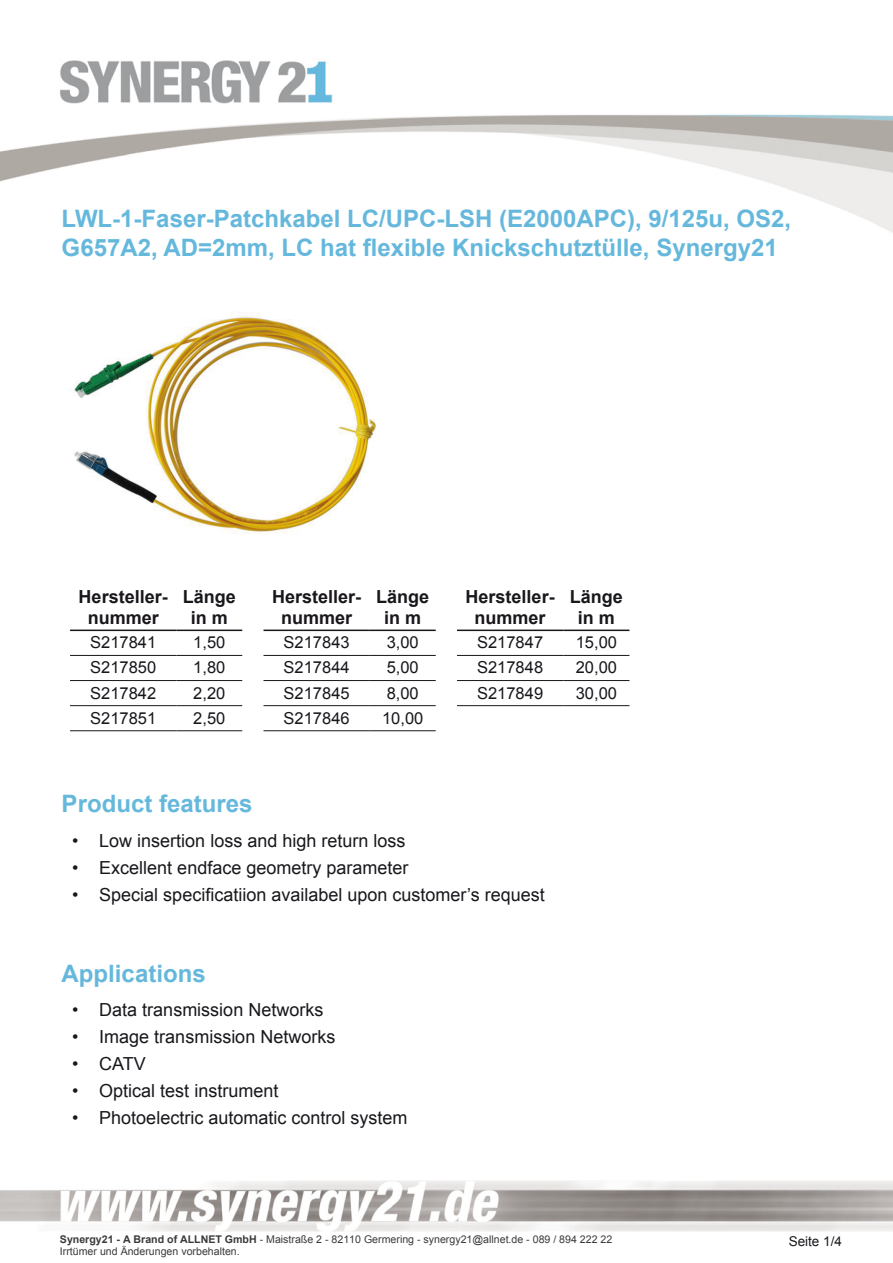
<style>
.page{position:relative;width:893px;height:1263px;background:#fff}
.page>*{position:absolute;margin:0;border:0;box-sizing:border-box;transform-origin:0 0}
.t1{font:700 24px/28.8px "Arial";color:#65b8dc}
.t2{font:18px "Arial";color:#1a171c}
.t3{font:700 18px/21.6px "Arial";color:#1a171c;text-align:center}
.t4{font:16.5px "Arial";color:#1a171c}
.t5{font:13.5px "Arial";color:#1a171c}
.t6{font:10.65px/12.8px "Arial";color:#3a3a3a}
.s1{font-weight:700}
</style>
<div class="page">
<img style="left:0;top:60px;width:893px;height:173px">
<img style="left:0;top:1180px;width:893px;height:51px">
<hr style="left:70px;top:629px;width:106px;height:2px;background:#1a171c">
<hr style="left:176px;top:629px;width:66px;height:2px;background:#1a171c">
<hr style="left:263px;top:629px;width:107px;height:2px;background:#1a171c">
<hr style="left:370px;top:629px;width:66px;height:2px;background:#1a171c">
<hr style="left:457px;top:629px;width:106px;height:2px;background:#1a171c">
<hr style="left:563px;top:629px;width:66px;height:2px;background:#1a171c">
<hr style="left:70px;top:655px;width:106px;height:1px;background:#1a171c">
<hr style="left:176px;top:655px;width:66px;height:1px;background:#1a171c">
<hr style="left:263px;top:655px;width:107px;height:1px;background:#1a171c">
<hr style="left:370px;top:655px;width:66px;height:1px;background:#1a171c">
<hr style="left:457px;top:655px;width:106px;height:1px;background:#1a171c">
<hr style="left:563px;top:655px;width:66px;height:1px;background:#1a171c">
<hr style="left:70px;top:680px;width:106px;height:1px;background:#1a171c">
<hr style="left:176px;top:680px;width:66px;height:1px;background:#1a171c">
<hr style="left:263px;top:680px;width:107px;height:1px;background:#1a171c">
<hr style="left:370px;top:680px;width:66px;height:1px;background:#1a171c">
<hr style="left:457px;top:680px;width:106px;height:1px;background:#1a171c">
<hr style="left:563px;top:680px;width:66px;height:1px;background:#1a171c">
<hr style="left:70px;top:705px;width:106px;height:1px;background:#1a171c">
<hr style="left:176px;top:705px;width:66px;height:1px;background:#1a171c">
<hr style="left:263px;top:705px;width:107px;height:1px;background:#1a171c">
<hr style="left:370px;top:705px;width:66px;height:1px;background:#1a171c">
<hr style="left:457px;top:705px;width:106px;height:1px;background:#1a171c">
<hr style="left:563px;top:705px;width:66px;height:1px;background:#1a171c">
<hr style="left:70px;top:730px;width:106px;height:1px;background:#1a171c">
<hr style="left:176px;top:730px;width:66px;height:1px;background:#1a171c">
<hr style="left:263px;top:730px;width:107px;height:1px;background:#1a171c">
<hr style="left:370px;top:730px;width:66px;height:1px;background:#1a171c">
<img style="left:74px;top:315px;width:302px;height:219px">
<p class="t1" style="left:62px;top:205px;width:731px">LWL-1-Faser-Patchkabel LC/UPC-LSH (E2000APC), 9/125u, OS2,<br>G657A2, AD=2mm, LC hat flexible Knickschutztülle, Synergy21</p>
<p class="t3" style="left:79px;top:586px;width:91px">Hersteller&shy;nummer</p>
<p class="t3" style="left:183px;top:586px;width:55px">Länge in m</p>
<p class="t3" style="left:272px;top:586px;width:91px">Hersteller&shy;nummer</p>
<p class="t3" style="left:376px;top:586px;width:55px">Länge in m</p>
<p class="t3" style="left:466px;top:586px;width:91px">Hersteller&shy;nummer</p>
<p class="t3" style="left:570px;top:586px;width:55px">Länge in m</p>
<p class="t4" style="left:90px;top:632px;width:68px">S217841</p>
<p class="t4" style="left:193px;top:632px;width:34px">1,50</p>
<p class="t4" style="left:284px;top:632px;width:68px">S217843</p>
<p class="t4" style="left:387px;top:632px;width:34px">3,00</p>
<p class="t4" style="left:477px;top:632px;width:68px">S217847</p>
<p class="t4" style="left:576px;top:632px;width:43px">15,00</p>
<p class="t4" style="left:90px;top:657px;width:68px">S217850</p>
<p class="t4" style="left:193px;top:657px;width:34px">1,80</p>
<p class="t4" style="left:284px;top:657px;width:68px">S217844</p>
<p class="t4" style="left:387px;top:657px;width:34px">5,00</p>
<p class="t4" style="left:477px;top:657px;width:68px">S217848</p>
<p class="t4" style="left:576px;top:657px;width:43px">20,00</p>
<p class="t4" style="left:90px;top:682px;width:68px">S217842</p>
<p class="t4" style="left:193px;top:682px;width:34px">2,20</p>
<p class="t4" style="left:284px;top:682px;width:68px">S217845</p>
<p class="t4" style="left:387px;top:682px;width:34px">8,00</p>
<p class="t4" style="left:477px;top:682px;width:68px">S217849</p>
<p class="t4" style="left:576px;top:682px;width:43px">30,00</p>
<p class="t4" style="left:90px;top:707px;width:68px">S217851</p>
<p class="t4" style="left:193px;top:707px;width:34px">2,50</p>
<p class="t4" style="left:284px;top:707px;width:68px">S217846</p>
<p class="t4" style="left:382px;top:707px;width:43px">10,00</p>
<p class="t1" style="left:62px;top:790px;width:192px">Product features</p>
<p class="t2" style="left:72px;top:829px;width:335px">• Low insertion loss and high return loss</p>
<p class="t2" style="left:72px;top:856px;width:338px">• Excellent endface geometry parameter</p>
<p class="t2" style="left:72px;top:883px;width:474px">• Special specificatiion availabel upon customer’s request</p>
<p class="t1" style="left:62px;top:960px;width:146px">Applications</p>
<p class="t2" style="left:72px;top:998px;width:253px">• Data transmission Networks</p>
<p class="t2" style="left:72px;top:1025px;width:265px">• Image transmission Networks</p>
<p class="t2" style="left:72px;top:1052px;width:75px">• CATV</p>
<p class="t2" style="left:72px;top:1079px;width:208px">• Optical test instrument</p>
<p class="t2" style="left:72px;top:1106px;width:337px">• Photoelectric automatic control system</p>
<p class="t6" style="left:60px;top:1232px;width:554px"><span class="s1">Synergy21 - A Brand of ALLNET GmbH</span> - Maistraße 2 - 82110 Germering - synergy21@allnet.de - 089 / 894 222 22<br>Irrtümer und Änderungen vorbehalten.</p>
<p class="t5" style="left:789px;top:1232px;width:55px">Seite 1/4</p>
</div>
